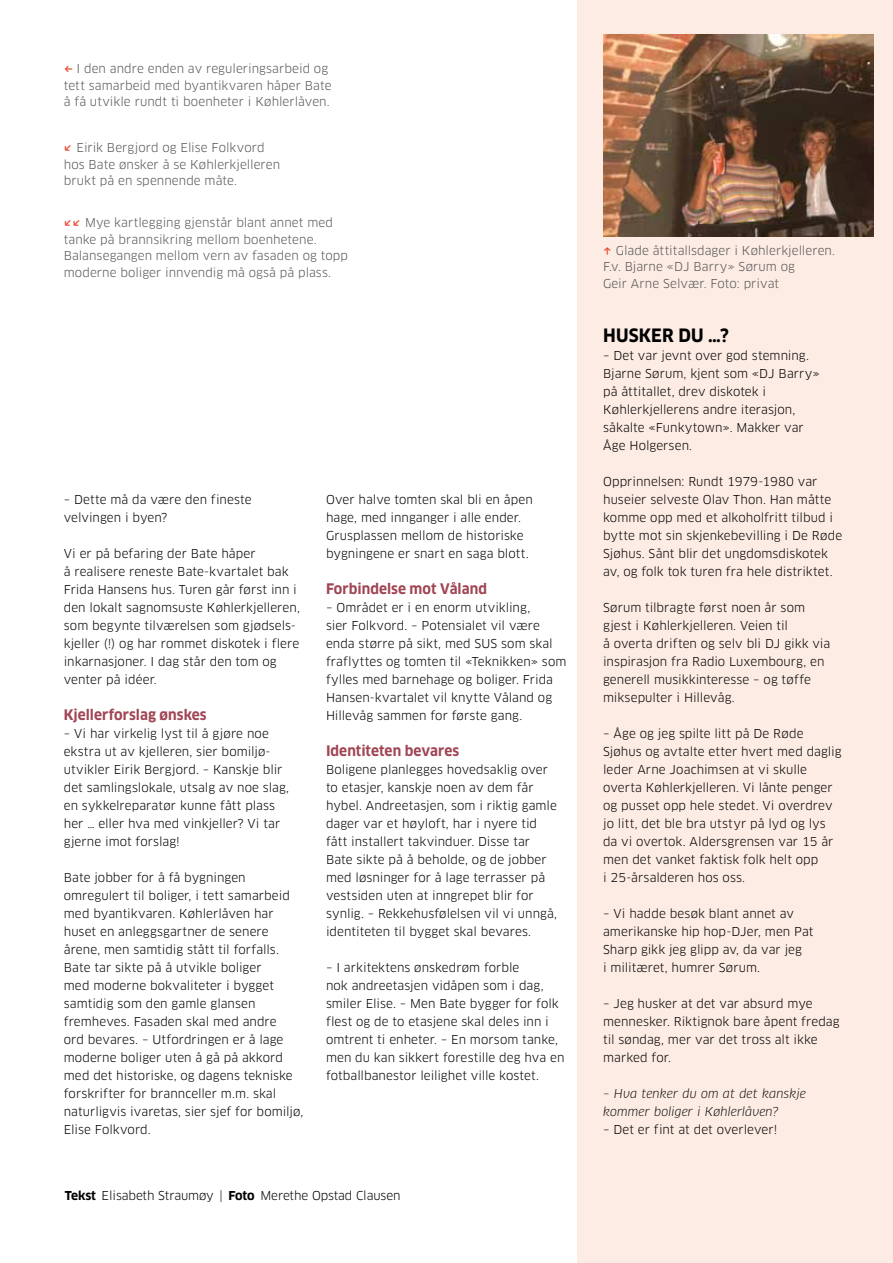
<style>
.page{position:relative;width:893px;height:1263px;background:#fff}
.page>*{position:absolute;margin:0;border:0;box-sizing:border-box;transform-origin:0 0}
.t1{font:700 18px "Clan OT";letter-spacing:.005em;color:#000;scale:.95 1}
.t2{font:700 14.25px "Clan OT";letter-spacing:.005em;color:#a04554;scale:.95 1}
.t3{font:12px/18px "Clan OT";letter-spacing:.005em;color:#000}
.t4{font:12px/16.5px "Clan OT";letter-spacing:.005em;color:#565655}
.t5{font:italic 12px/18px "Clan OT";letter-spacing:.01em;color:#000}
.s1{font-weight:700}
</style>
<div class="page">
<div style="left:577px;top:0;width:316px;height:1263px;background:#fdece4"></div>
<img style="left:603px;top:34px;width:271px;height:203px">
<p class="t4" style="left:64px;top:61px;width:269px;text-indent:13px">I den andre enden av reguleringsarbeid og tett samarbeid med byantikvaren håper Bate å få utvikle rundt ti boenheter i Køhlerlåven.</p>
<p class="t4" style="left:64px;top:140px;width:218px;text-indent:13px">Eirik Bergjord og Elise Folkvord hos Bate ønsker å se Køhlerkjelleren brukt på en spennende måte.</p>
<p class="t4" style="left:64px;top:214px;width:286px;text-indent:21px">Mye kartlegging gjenstår blant annet med tanke på brannsikring mellom boenhetene.<br>Balansegangen mellom vern av fasaden og topp moderne boliger innvendig må også på plass.</p>
<p class="t3" style="left:64px;top:491px;width:189px">– Dette må da være den fineste velvingen i byen?</p>
<p class="t3" style="left:64px;top:545px;width:238px">Vi er på befaring der Bate håper<br>å realisere reneste Bate-kvartalet bak Frida Hansens hus. Turen går først inn i den lokalt sagnomsuste Køhlerkjelleren, som begynte tilværelsen som gjødsels&shy;kjeller (!) og har rommet diskotek i flere inkarnasjoner. I dag står den tom og venter på idéer.</p>
<p class="t2" style="left:64px;top:706px;width:152px">Kjellerforslag ønskes</p>
<p class="t3" style="left:64px;top:725px;width:227px">– Vi har virkelig lyst til å gjøre noe ekstra ut av kjelleren, sier bomiljø&shy;utvikler Eirik Bergjord. – Kanskje blir det samlingslokale, utsalg av noe slag, en sykkelreparatør kunne fått plass her … eller hva med vinkjeller? Vi tar gjerne imot forslag!</p>
<p class="t3" style="left:64px;top:869px;width:241px">Bate jobber for å få bygningen omregulert til boliger, i tett samarbeid med byantikvaren. Køhlerlåven har huset en anleggsgartner de senere årene, men samtidig stått til forfalls.<br>Bate tar sikte på å utvikle boliger<br>med moderne bokvaliteter i bygget samtidig som den gamle glansen fremheves. Fasaden skal med andre<br>ord bevares. – Utfordringen er å lage moderne boliger uten å gå på akkord med det historiske, og dagens tekniske forskrifter for brannceller m.m. skal naturligvis ivaretas, sier sjef for bomiljø, Elise Folkvord.</p>
<p class="t3" style="left:326px;top:491px;width:208px">Over halve tomten skal bli en åpen hage, med innganger i alle ender.<br>Grusplassen mellom de historiske bygningene er snart en saga blott.</p>
<p class="t2" style="left:326px;top:580px;width:171px">Forbindelse mot Våland</p>
<p class="t3" style="left:326px;top:599px;width:242px">– Området er i en enorm utvikling,<br>sier Folkvord. – Potensialet vil være enda større på sikt, med SUS som skal fraflyttes og tomten til «Teknikken» som fylles med barnehage og boliger. Frida Hansen-kvartalet vil knytte Våland og Hillevåg sammen for første gang.</p>
<p class="t2" style="left:326px;top:742px;width:142px">Identiteten bevares</p>
<p class="t3" style="left:326px;top:761px;width:233px">Boligene planlegges hovedsaklig over to etasjer, kanskje noen av dem får hybel. Andreetasjen, som i riktig gamle dager var et høyloft, har i nyere tid fått installert takvinduer. Disse tar Bate sikte på å beholde, og de jobber med løsninger for å lage terrasser på vestsiden uten at inngrepet blir for synlig. – Rekkehusfølelsen vil vi unngå, identiteten til bygget skal bevares.</p>
<p class="t3" style="left:326px;top:959px;width:240px">– I arkitektens ønskedrøm forble<br>nok andreetasjen vidåpen som i dag, smiler Elise. – Men Bate bygger for folk flest og de to etasjene skal deles inn i omtrent ti enheter. – En morsom tanke, men du kan sikkert forestille deg hva en fotballbanestor leilighet ville kostet.</p>
<p class="t3" style="left:65px;top:1187px;width:337px"><span class="s1">Tekst</span> Elisabeth Straumøy | <span class="s1">Foto</span> Merethe Opstad Clausen</p>
<p class="t4" style="left:603px;top:242px;width:233px;text-indent:13px">Glade åttitallsdager i Køhlerkjelleren.<br>F.v. Bjarne «DJ Barry» Sørum og<br>Geir Arne Selvær. Foto: privat</p>
<h1 class="t1" style="left:603px;top:325px;width:134px">HUSKER DU …?</h1>
<p class="t3" style="left:603px;top:347px;width:218px">– Det var jevnt over god stemning.<br>Bjarne Sørum, kjent som «DJ Barry» på åttitallet, drev diskotek i<br>Køhlerkjellerens andre iterasjon, såkalte «Funkytown». Makker var<br>Åge Holgersen.</p>
<p class="t3" style="left:603px;top:473px;width:241px">Opprinnelsen: Rundt 1979-1980 var huseier selveste Olav Thon. Han måtte komme opp med et alkoholfritt tilbud i bytte mot sin skjenkebevilling i De Røde Sjøhus. Sånt blir det ungdomsdiskotek av, og folk tok turen fra hele distriktet.</p>
<p class="t3" style="left:603px;top:599px;width:229px">Sørum tilbragte først noen år som gjest i Køhlerkjelleren. Veien til<br>å overta driften og selv bli DJ gikk via inspirasjon fra Radio Luxembourg, en generell musikkinteresse – og tøffe miksepulter i Hillevåg.</p>
<p class="t3" style="left:603px;top:725px;width:240px">– Åge og jeg spilte litt på De Røde Sjøhus og avtalte etter hvert med daglig leder Arne Joachimsen at vi skulle overta Køhlerkjelleren. Vi lånte penger og pusset opp hele stedet. Vi overdrev jo litt, det ble bra utstyr på lyd og lys da vi overtok. Aldersgrensen var 15 år men det vanket faktisk folk helt opp<br>i 25-årsalderen hos oss.</p>
<p class="t3" style="left:603px;top:905px;width:212px">– Vi hadde besøk blant annet av amerikanske hip hop-DJer, men Pat<br>Sharp gikk jeg glipp av, da var jeg<br>i militæret, humrer Sørum.</p>
<p class="t3" style="left:603px;top:995px;width:238px">– Jeg husker at det var absurd mye mennesker. Riktignok bare åpent fredag til søndag, mer var det tross alt ikke marked for.</p>
<p class="t5" style="left:603px;top:1085px;width:204px">– Hva tenker du om at det kanskje kommer boliger i Køhlerlåven?</p>
<p class="t3" style="left:603px;top:1121px;width:176px">– Det er fint at det overlever!</p>
</div>
